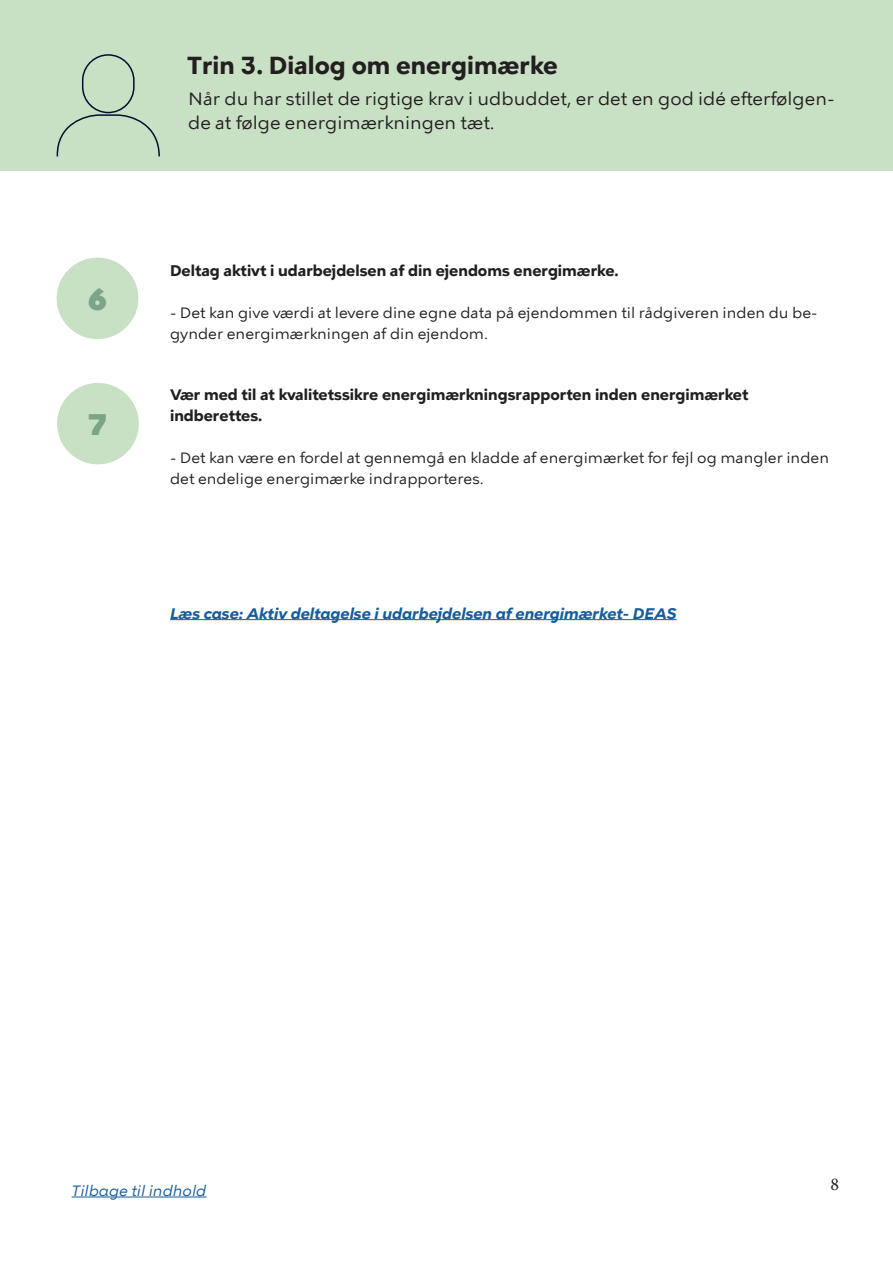
<style>
.page{position:relative;width:893px;height:1263px;background:#fff}
.page>*{position:absolute;margin:0;border:0;box-sizing:border-box;transform-origin:0 0}
.t1{font:900 30px "KBH";color:#7ca489}
.t2{font:700 24px "KBH Tekst";color:#231f20}
.t3{font:18px "KBH Tekst";color:#231f20}
.t4{font:18px "Minion Pro";color:#231f20}
.t5{font:15px/21px "KBH Tekst";color:#231f20}
.t6{font:700 15px/21px "KBH Tekst";color:#231f20}
.t7{font:italic 700 15px "KBH Tekst";color:#175d9e}
.t8{font:15px "KBH Tekst Bold 2";color:#231f20}
.t9{font:italic 15px "KBH Tekst";color:#175d9e}
.s1{font-family:"KBH Tekst 2"}
</style>
<div class="page">
<div style="left:0;top:0;width:893px;height:170px;background:#c8e0c4"></div>
<div style="left:57px;top:258px;width:81px;height:81px;background:#c8e0c4;border-radius:50%"></div>
<div style="left:57px;top:383px;width:82px;height:81px;background:#c8e0c4;border-radius:50%"></div>
<svg style="left:56px;top:54px;width:104px;height:103px"></svg>
<hr style="left:72px;top:1196px;width:134px;height:1px;background:#175d9e">
<hr style="left:170px;top:619px;width:507px;height:1px;background:#175d9e">
<h2 class="t2" style="left:187px;top:51px;width:372px">Trin 3. Dialog om energimærke</h2>
<p class="t3" style="left:188px;top:87px;width:648px">Når du har stillet de rigtige krav i udbuddet, er det en god idé efterfølgen<span class="s1">-</span></p>
<p class="t3" style="left:188px;top:111px;width:308px">de at følge energimærkningen tæt.</p>
<p class="t1" style="left:87px;top:281px;width:21px">6</p>
<p class="t1" style="left:88px;top:406px;width:21px">7</p>
<p class="t8" style="left:170px;top:262px;width:450px">Deltag aktivt i udarbejdelsen af din ejendoms energimærke.</p>
<p class="t5" style="left:170px;top:302px;width:649px">- Det kan give værdi at levere dine egne data på ejendommen til rådgiveren inden du be<span class="s1">-</span></p>
<p class="t5" style="left:170px;top:323px;width:319px">gynder energimærkningen af din ejendom.</p>
<p class="t6" style="left:170px;top:385px;width:580px">Vær med til at kvalitetssikre energimærkningsrapporten inden energimærket indberettes.</p>
<p class="t5" style="left:170px;top:447px;width:660px">- Det kan være en fordel at gennemgå en kladde af energimærket for fejl og mangler inden det endelige energimærke indrapporteres.</p>
<p class="t7" style="left:170px;top:604px;width:508px">Læs case: Aktiv deltagelse i udarbejdelsen af energimærket- DEAS</p>
<p class="t9" style="left:72px;top:1181px;width:136px">Tilbage til indhold</p>
<p class="t4" style="left:830px;top:1172px;width:10px">8</p>
</div>
